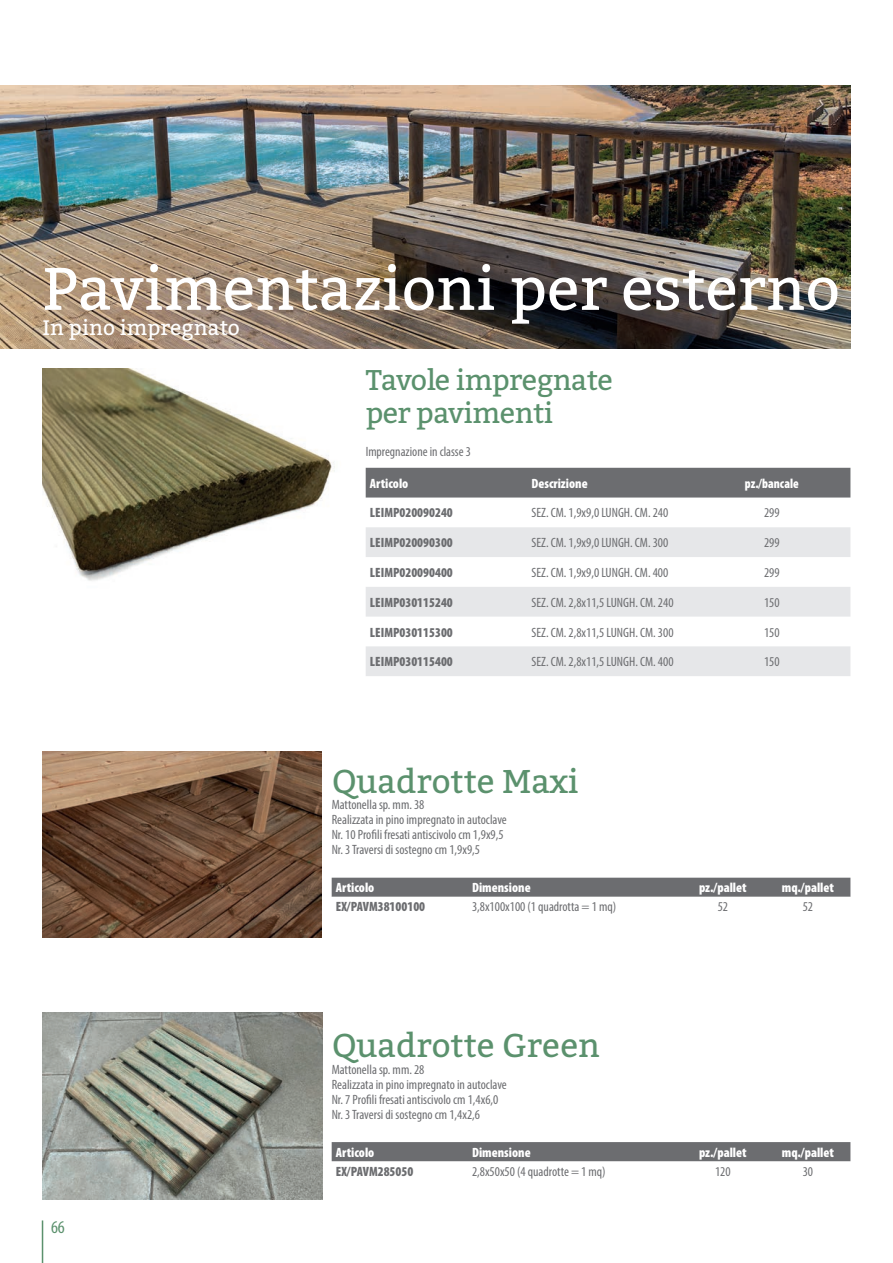
<style>
.page{position:relative;width:893px;height:1263px;background:#fff}
.page>*{position:absolute;margin:0;border:0;box-sizing:border-box;transform-origin:0 0}
.t1{font:60px "Bitter";color:#fff}
.t2{font:33px "Bitter";color:#5b916d}
.t3{font:28.5px/33px "Bitter";letter-spacing:-.02em;color:#5b916d}
.t4{font:21px "Bitter";color:#fff}
.t5{font:condensed 18px "Myriad Pro";color:#5b916d}
.t6{font:condensed 13.5px/15px "Myriad Pro";color:#6c6d70}
.t7{font:900 condensed 13.5px "Myriad Pro";color:#6c6d70}
.t8{font:900 condensed 13.5px "Myriad Pro";color:#fff}
.t9{font:900 condensed 13.5px "Myriad Pro";color:#fff;scale:.94 1}
</style>
<div class="page">
<hr style="left:42px;top:1220px;width:1px;height:43px;background:#5b916d">
<div style="left:332px;top:1142px;width:518px;height:19px;background:#6c6d70"></div>
<img style="left:43px;top:1013px;width:279px;height:186px">
<img style="left:43px;top:751px;width:278px;height:187px">
<div style="left:332px;top:878px;width:518px;height:19px;background:#6c6d70"></div>
<img style="left:0;top:85px;width:850px;height:264px">
<img style="left:43px;top:368px;width:292px;height:213px">
<div style="left:366px;top:468px;width:484px;height:29px;background:#6c6d70"></div>
<svg style="left:366px;top:527px;width:484px;height:149px;fill:#e6e7e9"></svg>
<h1 class="t1" style="left:43px;top:251px;width:799px">Pavimentazioni per esterno</h1>
<h3 class="t4" style="left:43px;top:314px;width:199px">In pino impregnato</h3>
<h3 class="t3" style="left:366px;top:364px;width:249px">Tavole impregnate per pavimenti</h3>
<p class="t6" style="left:366px;top:444px;width:107px">Impregnazione in classe 3</p>
<p class="t8" style="left:370px;top:475px;width:40px">Articolo</p>
<p class="t8" style="left:532px;top:475px;width:58px">Descrizione</p>
<p class="t9" style="left:745px;top:475px;width:59px">pz./bancale</p>
<p class="t7" style="left:370px;top:504px;width:84px">LEIMP020090240</p>
<p class="t6" style="left:531px;top:505px;width:138px">SEZ. CM. 1,9x9,0 LUNGH. CM. 240</p>
<p class="t6" style="left:764px;top:505px;width:17px">299</p>
<p class="t7" style="left:370px;top:534px;width:84px">LEIMP020090300</p>
<p class="t6" style="left:531px;top:535px;width:138px">SEZ. CM. 1,9x9,0 LUNGH. CM. 300</p>
<p class="t6" style="left:764px;top:535px;width:17px">299</p>
<p class="t7" style="left:370px;top:564px;width:84px">LEIMP020090400</p>
<p class="t6" style="left:531px;top:565px;width:138px">SEZ. CM. 1,9x9,0 LUNGH. CM. 400</p>
<p class="t6" style="left:764px;top:565px;width:17px">299</p>
<p class="t7" style="left:370px;top:594px;width:84px">LEIMP030115240</p>
<p class="t6" style="left:531px;top:595px;width:144px">SEZ. CM. 2,8x11,5 LUNGH. CM. 240</p>
<p class="t6" style="left:764px;top:595px;width:17px">150</p>
<p class="t7" style="left:370px;top:623px;width:84px">LEIMP030115300</p>
<p class="t6" style="left:531px;top:624px;width:144px">SEZ. CM. 2,8x11,5 LUNGH. CM. 300</p>
<p class="t6" style="left:764px;top:624px;width:17px">150</p>
<p class="t7" style="left:370px;top:653px;width:84px">LEIMP030115400</p>
<p class="t6" style="left:531px;top:654px;width:144px">SEZ. CM. 2,8x11,5 LUNGH. CM. 400</p>
<p class="t6" style="left:764px;top:654px;width:17px">150</p>
<h2 class="t2" style="left:332px;top:760px;width:249px">Quadrotte Maxi</h2>
<p class="t6" style="left:332px;top:797px;width:177px">Mattonella sp. mm. 38<br>Realizzata in pino impregnato in autoclave Nr. 10 Profili fresati antiscivolo cm 1,9x9,5<br>Nr. 3 Traversi di sostegno cm 1,9x9,5</p>
<p class="t8" style="left:336px;top:879px;width:40px">Articolo</p>
<p class="t8" style="left:472px;top:879px;width:60px">Dimensione</p>
<p class="t8" style="left:699px;top:879px;width:49px">pz./pallet</p>
<p class="t8" style="left:782px;top:879px;width:54px">mq./pallet</p>
<p class="t7" style="left:336px;top:898px;width:91px">EX/PAVM38100100</p>
<p class="t6" style="left:472px;top:899px;width:146px">3,8x100x100 (1 quadrotta = 1 mq)</p>
<p class="t6" style="left:718px;top:899px;width:12px">52</p>
<p class="t6" style="left:803px;top:899px;width:12px">52</p>
<h2 class="t2" style="left:332px;top:1024px;width:270px">Quadrotte Green</h2>
<p class="t6" style="left:332px;top:1062px;width:177px">Mattonella sp. mm. 28<br>Realizzata in pino impregnato in autoclave Nr. 7 Profili fresati antiscivolo cm 1,4x6,0<br>Nr. 3 Traversi di sostegno cm 1,4x2,6</p>
<h3 class="t5" style="left:51px;top:1216px;width:15px">66</h3>
<p class="t8" style="left:336px;top:1143px;width:40px">Articolo</p>
<p class="t8" style="left:472px;top:1143px;width:60px">Dimensione</p>
<p class="t8" style="left:699px;top:1143px;width:49px">pz./pallet</p>
<p class="t8" style="left:782px;top:1143px;width:54px">mq./pallet</p>
<p class="t7" style="left:336px;top:1163px;width:79px">EX/PAVM285050</p>
<p class="t6" style="left:472px;top:1164px;width:135px">2,8x50x50 (4 quadrotte = 1 mq)</p>
<p class="t6" style="left:715px;top:1164px;width:17px">120</p>
<p class="t6" style="left:803px;top:1164px;width:12px">30</p>
</div>
